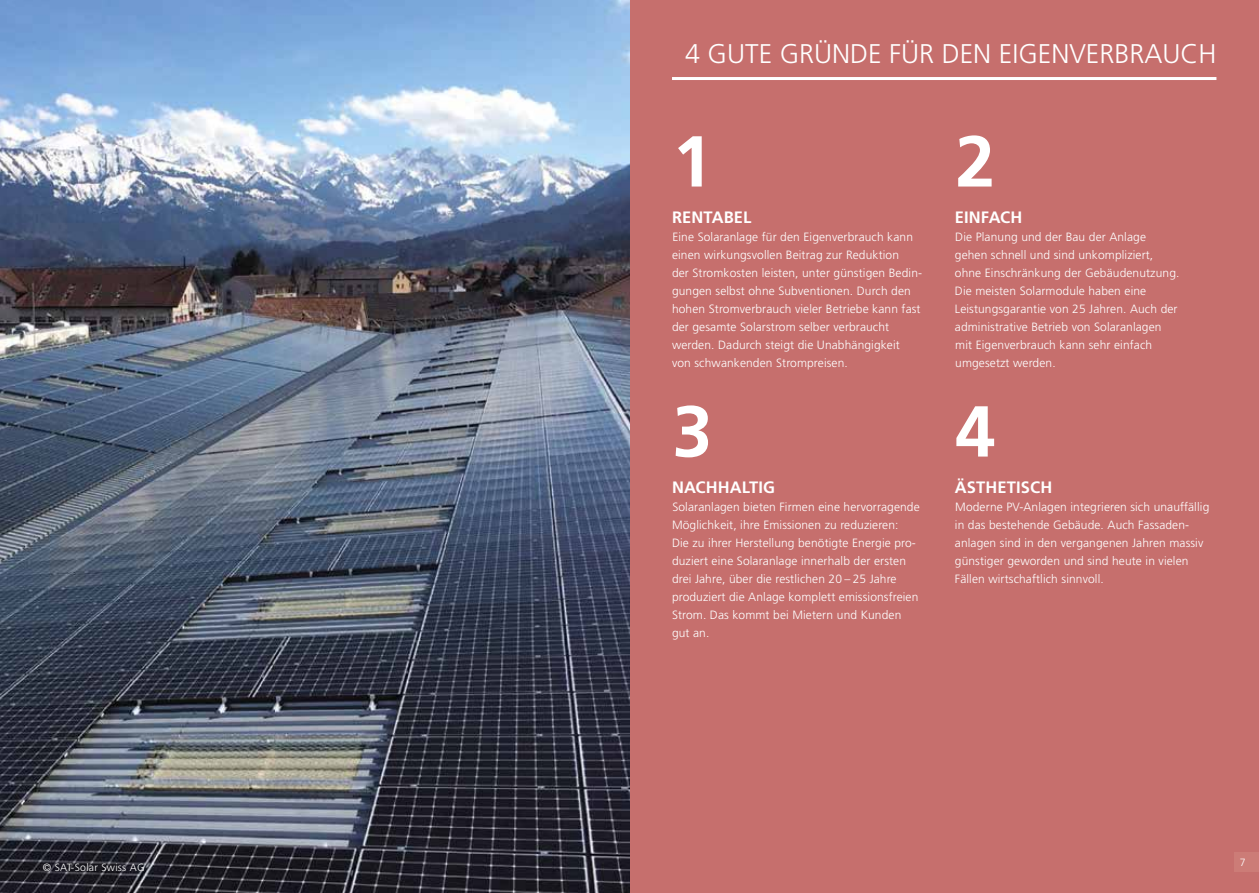
<style>
.page{position:relative;width:1259px;height:893px;background:#fff}
.page>*{position:absolute;margin:0;border:0;box-sizing:border-box;transform-origin:0 0}
.t1{font:700 72px "Frutiger LT Std";color:#fff}
.t2{font:300 27px "Frutiger LT Std";color:#fff}
.t3{font:700 16.5px "Frutiger LT Std";letter-spacing:.005em;color:#fff}
.t4{font:300 12px/18px "Frutiger LT Std";letter-spacing:.01em;color:#fff}
.t5{font:300 10.5px "Frutiger LT Std";color:#fff}
</style>
<div class="page">
<div style="left:629px;top:0;width:630px;height:893px;background:#c66f6d"></div>
<hr style="left:672px;top:77px;width:544px;height:3px;background:#fff">
<img style="left:0;top:0;width:629px;height:893px">
<div style="left:1234px;top:852px;width:25px;height:20px;background:#cc7c77"></div>
<p class="t5" style="left:43px;top:861px;width:103px">© SAT-Solar Swiss AG</p>
<h2 class="t2" style="left:685px;top:38px;width:369px">4 GUTE GRÜNDE FÜR DEN EIGENVER</h2>
<h2 class="t2" style="left:1114px;top:38px;width:84px">BRAUCH</h2>
<h1 class="t1" style="left:672px;top:119px;width:42px">1</h1>
<h3 class="t3" style="left:672px;top:207px;width:81px">RENTABEL</h3>
<p class="t4" style="left:672px;top:228px;width:252px">Eine Solaranlage für den Eigenverbrauch kann einen wirkungsvollen Beitrag zur Reduktion<br>der Stromkosten leisten, unter günstigen Bedin&shy;gungen selbst ohne Subventionen. Durch den hohen Stromverbrauch vieler Betriebe kann fast der gesamte Solarstrom selber verbraucht werden. Dadurch steigt die Unabhängigkeit<br>von schwankenden Strompreisen.</p>
<h1 class="t1" style="left:672px;top:389px;width:42px">3</h1>
<h3 class="t3" style="left:672px;top:477px;width:105px">NACHHALTIG</h3>
<p class="t4" style="left:672px;top:498px;width:249px">Solaranlagen bieten Firmen eine hervorragende Möglichkeit, ihre Emissionen zu reduzieren:<br>Die zu ihrer Herstellung benötigte Energie pro&shy;duziert eine Solaranlage innerhalb der ersten drei Jahre, über die restlichen 20 – 25 Jahre produziert die Anlage komplett emissionsfreien Strom. Das kommt bei Mietern und Kunden gut an.</p>
<h1 class="t1" style="left:955px;top:119px;width:42px">2</h1>
<h3 class="t3" style="left:955px;top:207px;width:69px">EINFACH</h3>
<p class="t4" style="left:955px;top:228px;width:226px">Die Planung und der Bau der Anlage gehen schnell und sind unkompliziert, ohne Einschränkung der Gebäudenutzung.<br>Die meisten Solarmodule haben eine Leistungsgarantie von 25 Jahren. Auch der administrative Betrieb von Solaranlagen mit Eigenverbrauch kann sehr einfach umgesetzt werden.</p>
<h1 class="t1" style="left:955px;top:389px;width:42px">4</h1>
<h3 class="t3" style="left:955px;top:477px;width:99px">ÄSTHETISCH</h3>
<p class="t4" style="left:955px;top:498px;width:256px">Moderne PV-Anlagen integrieren sich unauffällig in das bestehende Gebäude. Auch Fassaden&shy;anlagen sind in den vergangenen Jahren massiv günstiger geworden und sind heute in vielen Fällen wirtschaftlich sinnvoll.</p>
<p class="t5" style="left:1239px;top:856px;width:7px">7</p>
</div>
